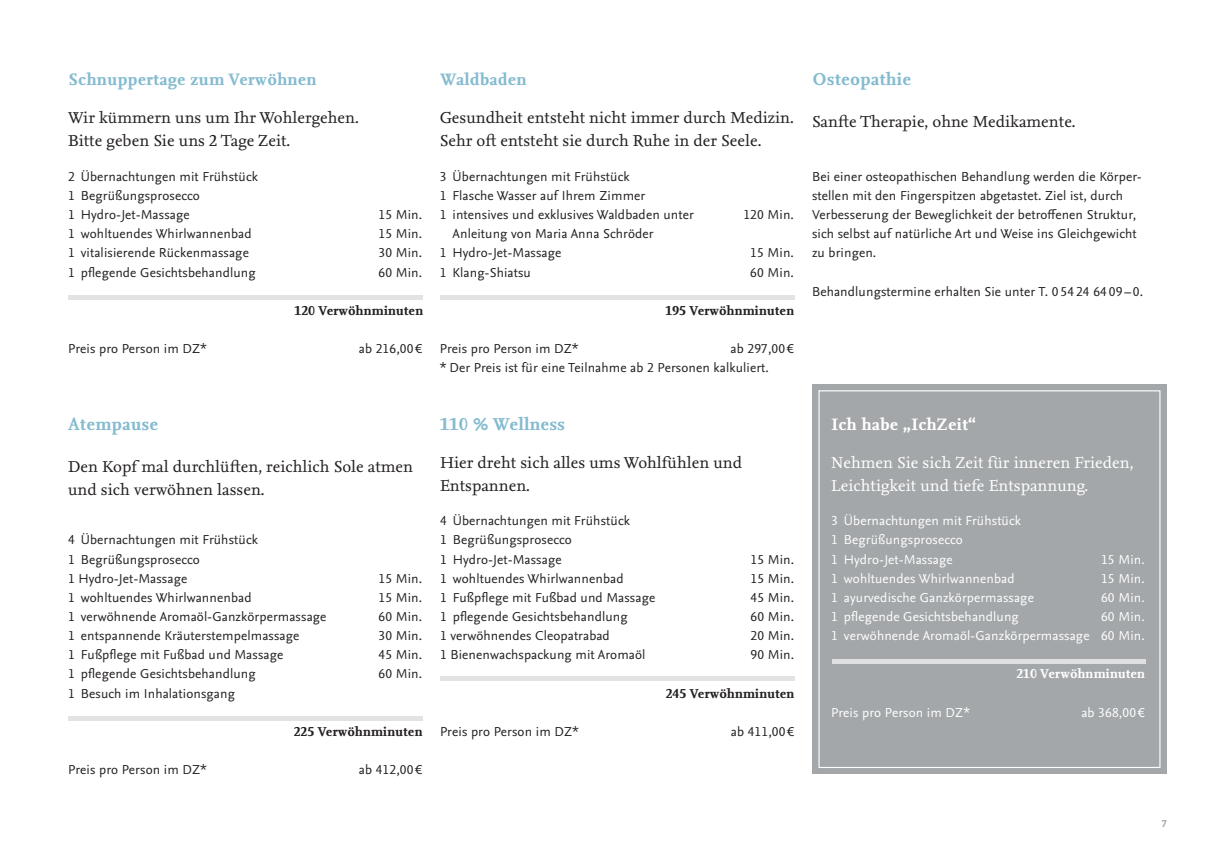
<style>
.page{position:relative;width:1221px;height:851px;background:#fff}
.page>*{position:absolute;margin:0;border:0;box-sizing:border-box;transform-origin:0 0}
.t1{font:700 18px "Nexus Serif OT";letter-spacing:.02em;color:#85bbd0}
.t2{font:700 17.25px "Nexus Serif OT";letter-spacing:.02em;color:#85bbd0}
.t3{font:700 17.25px "Nexus Serif OT";letter-spacing:.02em;color:#fff}
.t4{font:16.5px/23.1px "Nexus Serif OT";color:#231f20}
.t5{font:16.5px/23.1px "Nexus Serif OT";color:#fff}
.t6{font:13.5px/19.2px "Nexus Sans OT";letter-spacing:.01em;color:#231f20}
.t7{font:13.5px/19.2px "Nexus Sans OT";letter-spacing:.01em;color:#fff}
.t8{font:700 13.5px "Nexus Serif OT";letter-spacing:.01em;color:#231f20}
.t9{font:700 13.5px "Nexus Serif OT";letter-spacing:.01em;color:#fff}
.t10{font:700 10.5px "Nexus Sans OT";color:#a3a7a9}
</style>
<div class="page">
<div style="left:68px;top:295px;width:355px;height:5px;background:#e2e4e2"></div>
<hr style="left:68px;top:716px;width:355px;height:4px;background:#e2e4e2">
<hr style="left:440px;top:676px;width:355px;height:4px;background:#e2e4e2">
<div style="left:440px;top:295px;width:354px;height:5px;background:#e2e4e2"></div>
<div style="left:812px;top:384px;width:354px;height:390px;background:#a3a7a9"></div>
<div style="left:818px;top:390px;width:342px;height:377px;border:1px solid #fff"></div>
<hr style="left:832px;top:659px;width:313px;height:4px;background:#dfe0e1">
<p class="t2" style="left:68px;top:69px;width:250px">Schnuppertage zum Verwöhnen</p>
<p class="t4" style="left:68px;top:107px;width:292px">Wir kümmern uns um Ihr Wohlergehen.<br>Bitte geben Sie uns 2 Tage Zeit.</p>
<p class="t6" style="left:68px;top:167px;width:191px">2 Übernachtungen mit Frühstück<br>1 Begrüßungsprosecco<br>1 Hydro-Jet-Massage</p>
<p class="t6" style="left:378px;top:205px;width:45px">15 Min.</p>
<p class="t6" style="left:68px;top:225px;width:185px">1 wohltuendes Whirlwannenbad</p>
<p class="t6" style="left:378px;top:225px;width:45px">15 Min.</p>
<p class="t6" style="left:68px;top:244px;width:182px">1 vitalisierende Rückenmassage</p>
<p class="t6" style="left:378px;top:244px;width:45px">30 Min.</p>
<p class="t6" style="left:68px;top:263px;width:189px">1 pflegende Gesichtsbehandlung</p>
<p class="t6" style="left:378px;top:263px;width:45px">60 Min.</p>
<p class="t8" style="left:294px;top:302px;width:130px">120 Verwöhnminuten</p>
<p class="t6" style="left:68px;top:339px;width:140px">Preis pro Person im DZ*</p>
<p class="t6" style="left:359px;top:339px;width:65px">ab 216,00 €</p>
<p class="t2" style="left:440px;top:69px;width:88px">Waldbaden</p>
<p class="t4" style="left:440px;top:107px;width:355px">Gesundheit entsteht nicht immer durch Medizin.<br>Sehr oft entsteht sie durch Ruhe in der Seele.</p>
<p class="t6" style="left:440px;top:167px;width:255px">3 Übernachtungen mit Frühstück<br>1 Flasche Wasser auf Ihrem Zimmer<br>1 intensives und exklusives Waldbaden unter</p>
<p class="t6" style="left:743px;top:205px;width:52px">120 Min.</p>
<p class="t6" style="left:440px;top:225px;width:215px;text-indent:13px">Anleitung von Maria Anna Schröder<br>1 Hydro-Jet-Massage</p>
<p class="t6" style="left:750px;top:244px;width:45px">15 Min.</p>
<p class="t6" style="left:440px;top:263px;width:93px">1 Klang-Shiatsu</p>
<p class="t6" style="left:750px;top:263px;width:45px">60 Min.</p>
<p class="t8" style="left:665px;top:302px;width:130px">195 Verwöhnminuten</p>
<p class="t6" style="left:440px;top:339px;width:140px">Preis pro Person im DZ*</p>
<p class="t6" style="left:440px;top:339px;width:355px;text-indent:291px">ab 297,00 € * Der Preis ist für eine Teilnahme ab 2 Personen kalkuliert.</p>
<h1 class="t1" style="left:68px;top:413px;width:91px">Atempause</h1>
<p class="t4" style="left:68px;top:455px;width:346px">Den Kopf mal durchlüften, reichlich Sole atmen und sich verwöhnen lassen.</p>
<p class="t6" style="left:68px;top:530px;width:191px">4 Übernachtungen mit Frühstück<br>1 Begrüßungsprosecco<br>1 Hydro-Jet-Massage</p>
<p class="t6" style="left:378px;top:569px;width:45px">15 Min.</p>
<p class="t6" style="left:68px;top:588px;width:185px">1 wohltuendes Whirlwannenbad</p>
<p class="t6" style="left:378px;top:588px;width:45px">15 Min.</p>
<p class="t6" style="left:68px;top:607px;width:260px">1 verwöhnende Aromaöl-Ganzkörpermassage</p>
<p class="t6" style="left:378px;top:607px;width:45px">60 Min.</p>
<p class="t6" style="left:68px;top:626px;width:233px">1 entspannende Kräuterstempelmassage</p>
<p class="t6" style="left:378px;top:626px;width:45px">30 Min.</p>
<p class="t6" style="left:68px;top:645px;width:217px">1 Fußpflege mit Fußbad und Massage</p>
<p class="t6" style="left:378px;top:645px;width:45px">45 Min.</p>
<p class="t6" style="left:68px;top:664px;width:189px">1 pflegende Gesichtsbehandlung</p>
<p class="t6" style="left:378px;top:664px;width:45px">60 Min.</p>
<p class="t6" style="left:68px;top:684px;width:168px">1 Besuch im Inhalationsgang</p>
<p class="t8" style="left:294px;top:723px;width:130px">225 Verwöhnminuten</p>
<p class="t6" style="left:68px;top:760px;width:140px">Preis pro Person im DZ*</p>
<p class="t6" style="left:359px;top:760px;width:65px">ab 412,00 €</p>
<h1 class="t1" style="left:440px;top:413px;width:126px">110 % Wellness</h1>
<p class="t4" style="left:440px;top:451px;width:303px">Hier dreht sich alles ums Wohlfühlen und<br>Entspannen.</p>
<p class="t6" style="left:440px;top:511px;width:191px">4 Übernachtungen mit Frühstück<br>1 Begrüßungsprosecco<br>1 Hydro-Jet-Massage</p>
<p class="t6" style="left:750px;top:550px;width:45px">15 Min.</p>
<p class="t6" style="left:440px;top:569px;width:185px">1 wohltuendes Whirlwannenbad</p>
<p class="t6" style="left:750px;top:569px;width:45px">15 Min.</p>
<p class="t6" style="left:440px;top:588px;width:217px">1 Fußpflege mit Fußbad und Massage</p>
<p class="t6" style="left:750px;top:588px;width:45px">45 Min.</p>
<p class="t6" style="left:440px;top:607px;width:189px">1 pflegende Gesichtsbehandlung</p>
<p class="t6" style="left:750px;top:607px;width:45px">60 Min.</p>
<p class="t6" style="left:440px;top:626px;width:171px">1 verwöhnendes Cleopatrabad</p>
<p class="t6" style="left:750px;top:626px;width:45px">20 Min.</p>
<p class="t6" style="left:440px;top:645px;width:207px">1 Bienenwachspackung mit Aromaöl</p>
<p class="t6" style="left:750px;top:645px;width:45px">90 Min.</p>
<p class="t8" style="left:665px;top:685px;width:130px">245 Verwöhnminuten</p>
<p class="t6" style="left:440px;top:722px;width:140px">Preis pro Person im DZ*</p>
<p class="t6" style="left:730px;top:722px;width:65px">ab 411,00 €</p>
<h1 class="t1" style="left:812px;top:69px;width:100px">Osteopathie</h1>
<p class="t4" style="left:812px;top:111px;width:265px">Sanfte Therapie, ohne Medikamente.</p>
<p class="t6" style="left:812px;top:167px;width:331px">Bei einer osteopathischen Behandlung werden die Körper&shy;stellen mit den Fingerspitzen abgetastet. Ziel ist, durch Verbesserung der Beweglichkeit der betroffenen Struktur, sich selbst auf natürliche Art und Weise ins Gleichgewicht zu bringen.</p>
<p class="t6" style="left:812px;top:282px;width:332px">Behandlungstermine erhalten Sie unter T. 0 54 24 64 09 –0.</p>
<p class="t3" style="left:831px;top:414px;width:147px">Ich habe „IchZeit“</p>
<p class="t5" style="left:831px;top:451px;width:304px">Nehmen Sie sich Zeit für inneren Frieden,<br>Leichtigkeit und tiefe Entspannung.</p>
<p class="t7" style="left:831px;top:511px;width:191px">3 Übernachtungen mit Frühstück<br>1 Begrüßungsprosecco<br>1 Hydro-Jet-Massage</p>
<p class="t7" style="left:1100px;top:550px;width:45px">15 Min.</p>
<p class="t7" style="left:831px;top:569px;width:185px">1 wohltuendes Whirlwannenbad</p>
<p class="t7" style="left:1100px;top:569px;width:45px">15 Min.</p>
<p class="t7" style="left:831px;top:588px;width:204px">1 ayurvedische Ganzkörpermassage</p>
<p class="t7" style="left:1100px;top:588px;width:45px">60 Min.</p>
<p class="t7" style="left:831px;top:607px;width:189px">1 pflegende Gesichtsbehandlung</p>
<p class="t7" style="left:831px;top:607px;width:315px;text-align:right">60 Min.<br>1 verwöhnende Aromaöl-Ganzkörpermassage 60 Min.</p>
<p class="t9" style="left:1016px;top:666px;width:130px">210 Verwöhnminuten</p>
<p class="t7" style="left:831px;top:703px;width:140px">Preis pro Person im DZ*</p>
<p class="t7" style="left:1081px;top:703px;width:65px">ab 368,00 €</p>
<p class="t10" style="left:1161px;top:817px;width:7px">7</p>
</div>
